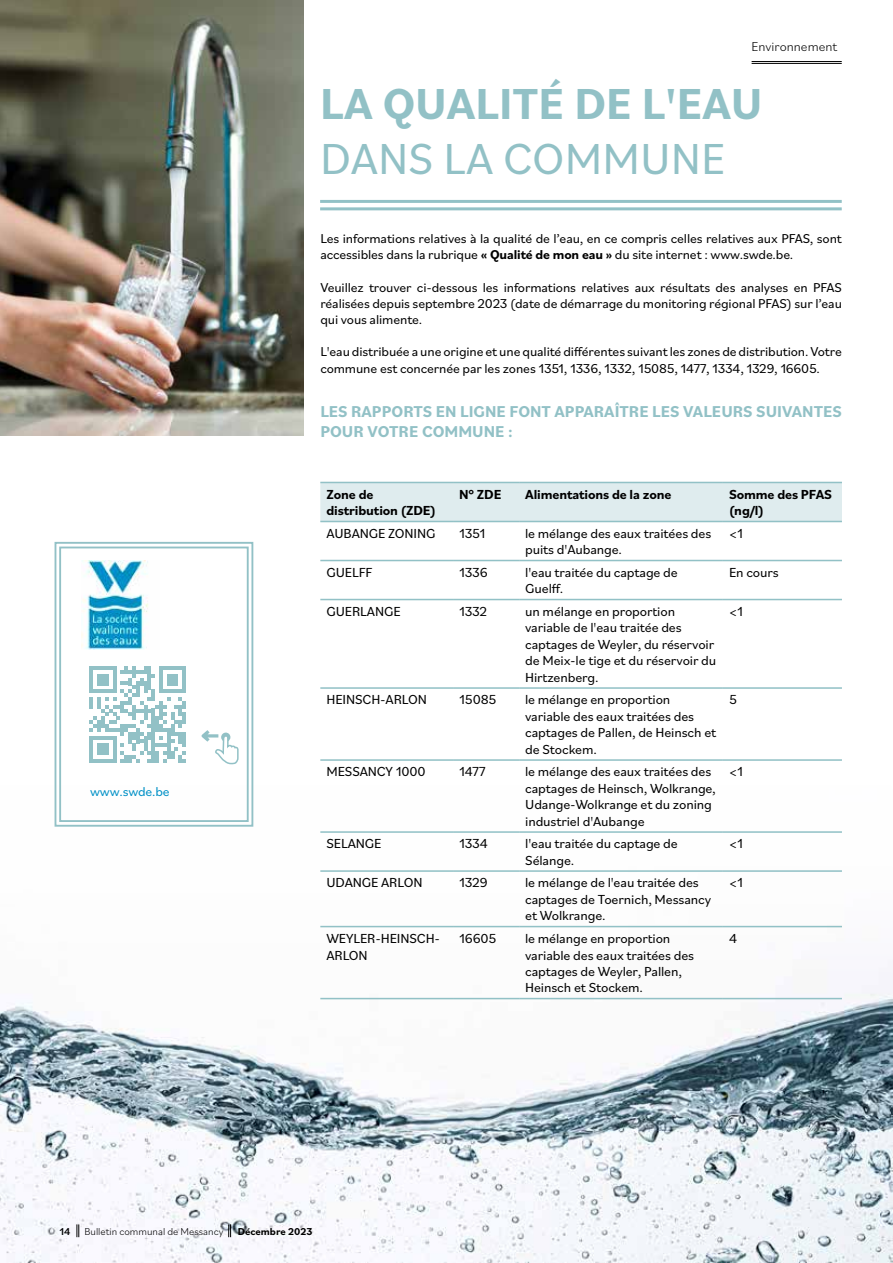
<style>
.page{position:relative;width:893px;height:1263px;background:#fff}
.page>*{position:absolute;margin:0;border:0;box-sizing:border-box;transform-origin:0 0}
.t1{font:700 45.45px "Bilo";color:#92c1c6}
.t2{font:45.45px "Bilo";color:#92c1c6}
.t3{font:700 16.5px/19.8px "Bilo";color:#92c1c6}
.t4{font:13.8px/16.5px "Bilo";letter-spacing:-.01em;color:#000}
.t5{font:700 13.8px/16.5px "Bilo";letter-spacing:-.01em;color:#000}
.t6{font:13.5px/16.2px "Bilo";letter-spacing:-.01em;color:#000}
.t7{font:300 13.5px "Bilo";color:#000}
.t8{font:13.5px "Bilo";letter-spacing:-.01em;color:#0090c6}
.t9{font:300 10.5px "Bilo";color:#000}
.t10{font:700 10.5px "Bilo";color:#000}
.t11{font:500 10.5px "Bilo";color:#000}
.s1{font-weight:700}
</style>
<div class="page">
<img style="left:0;top:925px;width:893px;height:338px">
<svg style="left:54px;top:541px;width:200px;height:286px"></svg>
<div style="left:59px;top:546px;width:190px;height:276px;border:2px solid #92c1c6"></div>
<hr style="left:320px;top:200px;width:522px;height:3px;background:#92c1c6">
<hr style="left:320px;top:207px;width:522px;height:3px;background:#92c1c6">
<svg style="left:89px;top:666px;width:97px;height:97px"></svg>
<img style="left:81px;top:561px;width:79px;height:88px">
<svg style="left:202px;top:730px;width:37px;height:97px"></svg>
<div style="left:320px;top:483px;width:522px;height:38px;background:#dfecee"></div>
<hr style="left:320px;top:482px;width:133px;height:1px;background:#92c1c6">
<hr style="left:453px;top:482px;width:66px;height:1px;background:#92c1c6">
<hr style="left:519px;top:482px;width:204px;height:1px;background:#92c1c6">
<hr style="left:723px;top:482px;width:119px;height:1px;background:#92c1c6">
<hr style="left:320px;top:521px;width:133px;height:1px;background:#92c1c6">
<hr style="left:453px;top:521px;width:66px;height:1px;background:#92c1c6">
<hr style="left:519px;top:521px;width:204px;height:1px;background:#92c1c6">
<hr style="left:723px;top:521px;width:119px;height:1px;background:#92c1c6">
<hr style="left:320px;top:560px;width:133px;height:1px;background:#92c1c6">
<hr style="left:453px;top:560px;width:66px;height:1px;background:#92c1c6">
<hr style="left:519px;top:560px;width:204px;height:1px;background:#92c1c6">
<hr style="left:723px;top:560px;width:119px;height:1px;background:#92c1c6">
<hr style="left:320px;top:599px;width:133px;height:1px;background:#92c1c6">
<hr style="left:453px;top:599px;width:66px;height:1px;background:#92c1c6">
<hr style="left:519px;top:599px;width:204px;height:1px;background:#92c1c6">
<hr style="left:723px;top:599px;width:119px;height:1px;background:#92c1c6">
<hr style="left:320px;top:687px;width:133px;height:2px;background:#92c1c6">
<hr style="left:453px;top:687px;width:66px;height:2px;background:#92c1c6">
<hr style="left:519px;top:687px;width:204px;height:2px;background:#92c1c6">
<hr style="left:723px;top:687px;width:119px;height:2px;background:#92c1c6">
<hr style="left:320px;top:759px;width:133px;height:2px;background:#92c1c6">
<hr style="left:453px;top:759px;width:66px;height:2px;background:#92c1c6">
<hr style="left:519px;top:759px;width:204px;height:2px;background:#92c1c6">
<hr style="left:723px;top:759px;width:119px;height:2px;background:#92c1c6">
<hr style="left:320px;top:831px;width:133px;height:2px;background:#92c1c6">
<hr style="left:453px;top:831px;width:66px;height:2px;background:#92c1c6">
<hr style="left:519px;top:831px;width:204px;height:2px;background:#92c1c6">
<hr style="left:723px;top:831px;width:119px;height:2px;background:#92c1c6">
<hr style="left:320px;top:870px;width:133px;height:2px;background:#92c1c6">
<hr style="left:453px;top:870px;width:66px;height:2px;background:#92c1c6">
<hr style="left:519px;top:870px;width:204px;height:2px;background:#92c1c6">
<hr style="left:723px;top:870px;width:119px;height:2px;background:#92c1c6">
<hr style="left:320px;top:926px;width:133px;height:1px;background:#92c1c6">
<hr style="left:453px;top:926px;width:66px;height:1px;background:#92c1c6">
<hr style="left:519px;top:926px;width:204px;height:1px;background:#92c1c6">
<hr style="left:723px;top:926px;width:119px;height:1px;background:#92c1c6">
<hr style="left:320px;top:998px;width:133px;height:1px;background:#92c1c6">
<hr style="left:453px;top:998px;width:66px;height:1px;background:#92c1c6">
<hr style="left:519px;top:998px;width:204px;height:1px;background:#92c1c6">
<hr style="left:723px;top:998px;width:119px;height:1px;background:#92c1c6">
<img style="left:0;top:0;width:303px;height:435px">
<svg style="left:755px;top:1038px;width:138px;height:225px"></svg>
<svg style="left:77px;top:1224px;width:2px;height:13px"></svg>
<svg style="left:228px;top:1224px;width:3px;height:13px"></svg>
<hr style="left:752px;top:63px;width:90px;height:1px;background:#000">
<hr style="left:752px;top:61px;width:90px;height:1px;background:#000">
<p class="t8" style="left:90px;top:782px;width:81px">www.swde.be</p>
<p class="t7" style="left:752px;top:38px;width:87px">Environnement</p>
<h1 class="t1" style="left:320px;top:73px;width:444px">LA QUALITÉ DE L'EAU</h1>
<h1 class="t2" style="left:320px;top:127px;width:407px">DANS LA COMMUNE</h1>
<p class="t6" style="left:320px;top:230px;width:523px">Les informations relatives à la qualité de l’eau, en ce compris celles relatives aux PFAS, sont accessibles dans la rubrique <span class="s1">« Qualité de mon eau »</span> du site internet : www.swde.be.</p>
<p class="t6" style="left:320px;top:278px;width:523px;text-align:justify">Veuillez trouver ci-dessous les informations relatives aux résultats des analyses en PFAS réalisées depuis septembre 2023 (date de démarrage du monitoring régional PFAS) sur l’eau qui vous alimente.</p>
<p class="t6" style="left:320px;top:343px;width:523px">L'eau distribuée a une origine et une qualité différentes suivant les zones de distribution. Votre commune est concernée par les zones 1351, 1336, 1332, 15085, 1477, 1334, 1329, 16605.</p>
<p class="t3" style="left:320px;top:401px;width:523px">LES RAPPORTS EN LIGNE FONT APPARAÎTRE LES VALEURS SUIVANTES<br>POUR VOTRE COMMUNE :</p>
<p class="t5" style="left:326px;top:485px;width:111px">Zone de distribution (ZDE)</p>
<p class="t5" style="left:459px;top:485px;width:44px">N° ZDE</p>
<p class="t5" style="left:525px;top:485px;width:148px">Alimentations de la zone</p>
<p class="t5" style="left:729px;top:485px;width:105px">Somme des PFAS (ng/l)</p>
<p class="t4" style="left:326px;top:524px;width:111px">AUBANGE ZONING</p>
<p class="t4" style="left:459px;top:524px;width:28px">1351</p>
<p class="t4" style="left:525px;top:524px;width:188px">le mélange des eaux traitées des puits d'Aubange.</p>
<p class="t4" style="left:729px;top:524px;width:15px">&lt;1</p>
<p class="t4" style="left:326px;top:563px;width:47px">GUELFF</p>
<p class="t4" style="left:459px;top:563px;width:30px">1336</p>
<p class="t4" style="left:525px;top:563px;width:154px">l'eau traitée du captage de<br>Guelff.</p>
<p class="t4" style="left:729px;top:563px;width:51px">En cours</p>
<p class="t4" style="left:326px;top:602px;width:76px">GUERLANGE</p>
<p class="t4" style="left:459px;top:602px;width:30px">1332</p>
<p class="t4" style="left:525px;top:602px;width:193px">un mélange en proportion variable de l'eau traitée des captages de Weyler, du réservoir de Meix-le tige et du réservoir du<br>Hirtzenberg.</p>
<p class="t4" style="left:729px;top:602px;width:15px">&lt;1</p>
<p class="t4" style="left:326px;top:691px;width:102px">HEINSCH-ARLON</p>
<p class="t4" style="left:459px;top:691px;width:39px">15085</p>
<p class="t4" style="left:525px;top:691px;width:192px">le mélange en proportion variable des eaux traitées des captages de Pallen, de Heinsch et de Stockem.</p>
<p class="t4" style="left:729px;top:691px;width:9px">5</p>
<p class="t4" style="left:326px;top:763px;width:101px">MESSANCY 1000</p>
<p class="t4" style="left:459px;top:763px;width:28px">1477</p>
<p class="t4" style="left:525px;top:763px;width:192px">le mélange des eaux traitées des captages de Heinsch, Wolkrange,<br>Udange-Wolkrange et du zoning industriel d'Aubange</p>
<p class="t4" style="left:729px;top:763px;width:15px">&lt;1</p>
<p class="t4" style="left:326px;top:835px;width:57px">SELANGE</p>
<p class="t4" style="left:459px;top:835px;width:30px">1334</p>
<p class="t4" style="left:525px;top:835px;width:154px">l'eau traitée du captage de<br>Sélange.</p>
<p class="t4" style="left:729px;top:835px;width:15px">&lt;1</p>
<p class="t4" style="left:326px;top:874px;width:98px">UDANGE ARLON</p>
<p class="t4" style="left:459px;top:874px;width:30px">1329</p>
<p class="t4" style="left:525px;top:874px;width:187px">le mélange de l'eau traitée des captages de Toernich, Messancy et Wolkrange.</p>
<p class="t4" style="left:729px;top:874px;width:15px">&lt;1</p>
<p class="t4" style="left:326px;top:929px;width:115px">WEYLER-HEINSCH-<br>ARLON</p>
<p class="t4" style="left:459px;top:929px;width:39px">16605</p>
<p class="t4" style="left:525px;top:929px;width:170px">le mélange en proportion variable des eaux traitées des captages de Weyler, Pallen,<br>Heinsch et Stockem.</p>
<p class="t4" style="left:729px;top:929px;width:9px">4</p>
<p class="t11" style="left:60px;top:1224px;width:12px">14</p>
<p class="t9" style="left:84px;top:1224px;width:140px">Bulletin communal de Messancy</p>
<p class="t10" style="left:238px;top:1224px;width:76px">Décembre 2023</p>
</div>
